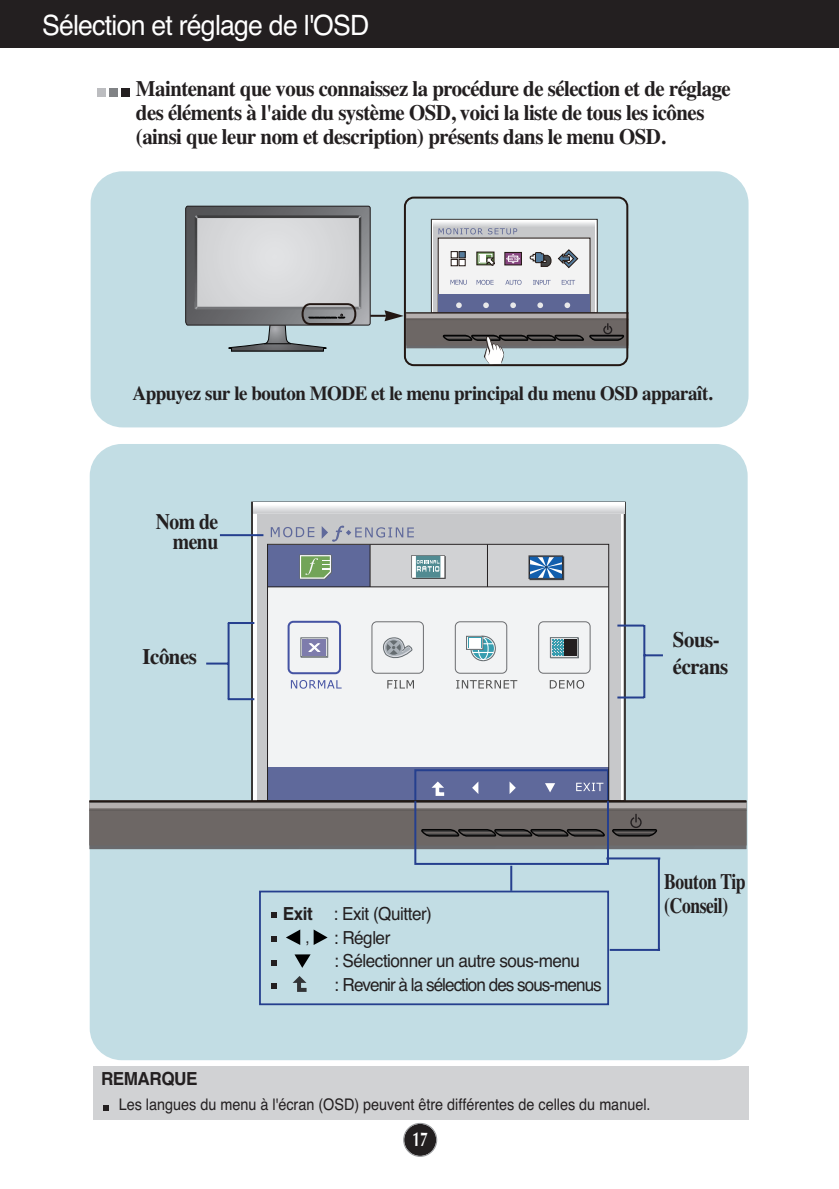
<style>
.page{position:relative;width:839px;height:1189px;background:#fff}
.page>*{position:absolute;margin:0;border:0;box-sizing:border-box;transform-origin:0 0}
.t1{font:28px "Helvetica";letter-spacing:-.03em;color:#fff;scale:.95 1}
.t2{font:700 22px/24px "Times";letter-spacing:-.025em;color:#231f20;scale:.95 1}
.t3{font:700 22px/24px "Times";letter-spacing:-.025em;color:#231f20;scale:.8 1}
.t4{font:700 22px/20px "Times";letter-spacing:-.025em;color:#231f20;text-align:right;scale:.9 1}
.t5{font:700 20px "Times";letter-spacing:-.025em;color:#231f20;scale:.95 1}
.t6{font:700 20px "Optima";color:#fff;scale:.7 1}
.t7{font:18px/23.6px "Helvetica";letter-spacing:-.03em;color:#231f20;scale:.95 1}
.t8{font:700 18px "Helvetica";letter-spacing:-.03em;color:#231f20;scale:.95 1}
.t9{font:16px "Helvetica";color:#231f20;scale:.9 1}
.t10{font:16px "Helvetica";color:#231f20;scale:.95 1}
.s1{font-weight:700}
</style>
<div class="page">
<div style="left:90px;top:444px;width:657px;height:616px;background:#c2dde4;border-radius:32px"></div>
<div style="left:252px;top:502px;width:373px;height:299px;background:#c7c8ca"></div>
<hr style="left:621px;top:503px;width:3px;height:297px;background:#fff">
<div style="left:267px;top:544px;width:341px;height:256px;background:#f2f3f4"></div>
<div style="left:268px;top:767px;width:340px;height:33px;background:#5f699b"></div>
<hr style="left:253px;top:505px;width:4px;height:297px;background:#fff">
<div style="left:89px;top:802px;width:657px;height:43px;background:#6d6765"></div>
<div style="left:414px;top:769px;width:195px;height:96px;border:2px solid #253f8e"></div>
<hr style="left:220px;top:534px;width:43px;height:2px;background:#253f8e">
<hr style="left:617px;top:624px;width:27px;height:2px;background:#253f8e">
<hr style="left:643px;top:654px;width:20px;height:2px;background:#253f8e">
<hr style="left:617px;top:696px;width:27px;height:2px;background:#253f8e">
<hr style="left:643px;top:625px;width:2px;height:73px;background:#253f8e">
<img style="left:253px;top:502px;width:371px;height:11px">
<div style="left:550px;top:638px;width:29px;height:20px;border:1px solid #656c70"></div>
<div style="left:550px;top:637px;width:28px;height:21px;border:1px solid #656c70"></div>
<div style="left:564px;top:639px;width:12px;height:17px;background:#231f20"></div>
<svg style="left:552px;top:639px;width:12px;height:17px"></svg>
<div style="left:538px;top:621px;width:52px;height:52px;border:1px solid #6c6d70;border-radius:5px"></div>
<div style="left:300px;top:637px;width:28px;height:20px;border:1px solid #656c70"></div>
<div style="left:302px;top:639px;width:24px;height:16px;background:#7e7cac"></div>
<svg style="left:308px;top:643px;width:13px;height:9px"></svg>
<svg style="left:371px;top:621px;width:136px;height:53px"></svg>
<div style="left:466px;top:636px;width:17px;height:14px;border:1px solid #656c70"></div>
<div style="left:468px;top:637px;width:13px;height:11px;background:#fff"></div>
<hr style="left:510px;top:865px;width:2px;height:26px;background:#253f8e">
<hr style="left:606px;top:857px;width:54px;height:2px;background:#253f8e">
<hr style="left:609px;top:949px;width:51px;height:2px;background:#253f8e">
<hr style="left:658px;top:858px;width:2px;height:92px;background:#253f8e">
<div style="left:259px;top:890px;width:350px;height:115px;border:2px solid #253f8e"></div>
<div style="left:91px;top:171px;width:657px;height:256px;background:#c2dde4;border-radius:32px"></div>
<hr style="left:355px;top:315px;width:31px;height:2px;background:#221713">
<svg style="left:433px;top:227px;width:162px;height:75px;background:#bcbdbe"></svg>
<img style="left:433px;top:221px;width:162px;height:6px">
<div style="left:438px;top:238px;width:152px;height:75px;background:#f3f3f3"></div>
<svg style="left:438px;top:228px;width:79px;height:6px"></svg>
<div style="left:451px;top:251px;width:6px;height:7px;border:1px solid #221713"></div>
<svg style="left:451px;top:252px;width:12px;height:6px"></svg>
<div style="left:459px;top:251px;width:6px;height:7px;border:1px solid #221713"></div>
<div style="left:451px;top:259px;width:6px;height:7px;background:#fff"></div>
<div style="left:451px;top:259px;width:6px;height:7px;border:1px solid #221713"></div>
<div style="left:459px;top:259px;width:6px;height:7px;background:#fff"></div>
<div style="left:459px;top:259px;width:6px;height:7px;border:1px solid #221713"></div>
<svg style="left:476px;top:252px;width:19px;height:14px"></svg>
<div style="left:480px;top:255px;width:6px;height:7px;background:#fff"></div>
<div style="left:504px;top:252px;width:17px;height:13px;border:1px solid #221713"></div>
<svg style="left:506px;top:254px;width:14px;height:10px"></svg>
<svg style="left:530px;top:252px;width:21px;height:15px"></svg>
<svg style="left:558px;top:249px;width:20px;height:19px"></svg>
<svg style="left:450px;top:280px;width:17px;height:5px"></svg>
<svg style="left:476px;top:280px;width:17px;height:5px"></svg>
<svg style="left:505px;top:280px;width:16px;height:5px"></svg>
<svg style="left:533px;top:280px;width:17px;height:5px"></svg>
<svg style="left:561px;top:280px;width:14px;height:5px"></svg>
<div style="left:438px;top:294px;width:152px;height:19px;background:#5d6695"></div>
<div style="left:431px;top:219px;width:166px;height:94px;border:1px solid #393735"></div>
<div style="left:404px;top:197px;width:224px;height:169px;border:2px solid #221713;border-radius:9px"></div>
<svg style="left:384px;top:302px;width:244px;height:62px"></svg>
<svg style="left:185px;top:206px;width:186px;height:146px"></svg>
<hr style="left:228px;top:622px;width:26px;height:2px;background:#253f8e">
<hr style="left:206px;top:662px;width:23px;height:2px;background:#253f8e">
<hr style="left:227px;top:623px;width:2px;height:76px;background:#253f8e">
<hr style="left:228px;top:698px;width:26px;height:2px;background:#253f8e">
<div style="left:268px;top:545px;width:340px;height:41px;background:#d1d2d4"></div>
<hr style="left:487px;top:544px;width:1px;height:43px;background:#231f20">
<div style="left:268px;top:545px;width:101px;height:41px;background:#5f699b"></div>
<hr style="left:267px;top:586px;width:341px;height:1px;background:#231f20">
<svg style="left:299px;top:554px;width:33px;height:25px"></svg>
<svg style="left:411px;top:555px;width:35px;height:24px"></svg>
<hr style="left:369px;top:544px;width:1px;height:43px;background:#231f20">
<svg style="left:528px;top:555px;width:36px;height:25px"></svg>
<div style="left:287px;top:621px;width:54px;height:53px;border:2px solid #4553a3;border-radius:5px"></div>
<svg style="left:271px;top:527px;width:43px;height:10px"></svg>
<svg style="left:89px;top:781px;width:657px;height:58px"></svg>
<svg style="left:322px;top:525px;width:92px;height:17px"></svg>
<svg style="left:291px;top:680px;width:50px;height:8px"></svg>
<svg style="left:387px;top:680px;width:27px;height:8px"></svg>
<svg style="left:456px;top:680px;width:61px;height:8px"></svg>
<svg style="left:550px;top:680px;width:34px;height:8px"></svg>
<div style="left:404px;top:1124px;width:32px;height:32px;background:#231f20;border-radius:50%"></div>
<div style="left:403px;top:1123px;width:34px;height:34px;border:1px solid #939598;border-radius:50%"></div>
<div style="left:0;top:0;width:839px;height:47px;background:#231f20"></div>
<div style="left:121px;top:88px;width:9px;height:8px;background:#231f20"></div>
<div style="left:109px;top:88px;width:9px;height:8px;background:#808285"></div>
<div style="left:97px;top:88px;width:9px;height:8px;background:#bcbdc0"></div>
<div style="left:93px;top:1065px;width:656px;height:54px;background:#d1d2d4"></div>
<svg style="left:103px;top:1105px;width:6px;height:5px"></svg>
<svg style="left:271px;top:983px;width:6px;height:6px"></svg>
<svg style="left:271px;top:960px;width:6px;height:5px"></svg>
<svg style="left:271px;top:936px;width:6px;height:6px"></svg>
<svg style="left:271px;top:912px;width:6px;height:6px"></svg>
<svg style="left:313px;top:929px;width:14px;height:16px"></svg>
<svg style="left:286px;top:929px;width:14px;height:16px"></svg>
<svg style="left:292px;top:976px;width:15px;height:16px"></svg>
<svg style="left:294px;top:954px;width:16px;height:14px"></svg>
<p class="t1" style="left:42px;top:15px;width:346px">Sélection et réglage de l'OSD</p>
<p class="t2" style="left:136px;top:79px;width:628px">Maintenant que vous connaissez la procédure de sélection et de réglage des éléments à l'aide du système OSD, voici la liste de tous les icônes (ainsi que leur nom et description) présents dans le menu OSD.</p>
<p class="t5" style="left:132px;top:386px;width:612px">Appuyez sur le bouton MODE et le menu principal du menu OSD apparaît.</p>
<p class="t4" style="left:156px;top:514px;width:71px">Nom de menu</p>
<p class="t2" style="left:143px;top:646px;width:59px">Icônes</p>
<p class="t2" style="left:673px;top:629px;width:60px;line-height:26.4px">Sous&shy;écrans</p>
<p class="t7" style="left:283px;top:903px;width:158px"><span class="s1">Exit</span> : Exit (Quitter)</p>
<p class="t10" style="left:305px;top:931px;width:6px">,</p>
<p class="t7" style="left:334px;top:927px;width:283px">: Régler<br>: Sélectionner un autre sous-menu<br>: Revenir à la sélection des sous-menus</p>
<p class="t3" style="left:664px;top:871px;width:103px">Bouton Tip (Conseil)</p>
<p class="t8" style="left:101px;top:1071px;width:103px">REMARQUE</p>
<p class="t9" style="left:119px;top:1099px;width:592px">Les langues du menu à l'écran (OSD) peuvent être différentes de celles du manuel.</p>
<p class="t6" style="left:412px;top:1131px;width:23px">17</p>
</div>
